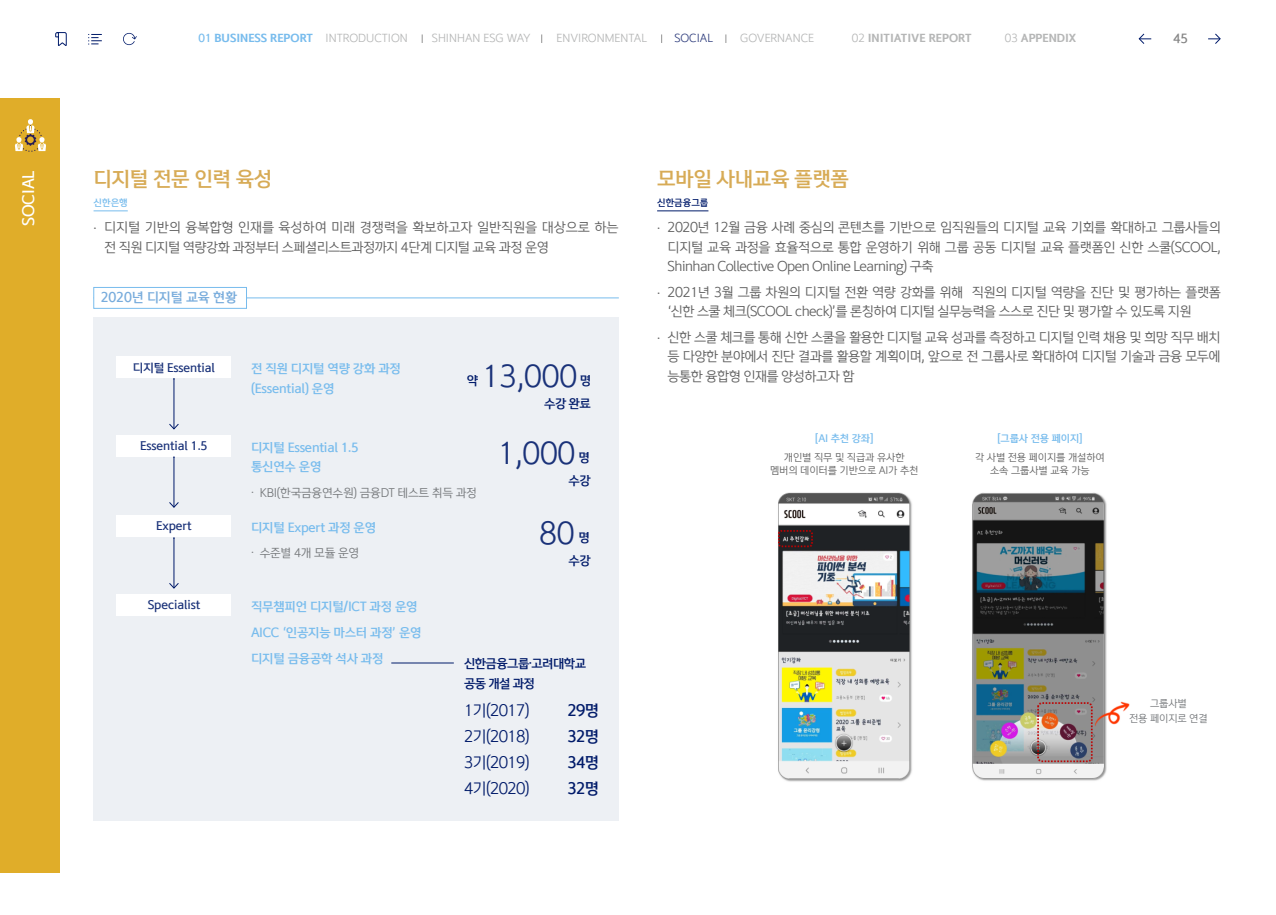
<style>
.page{position:relative;width:1276px;height:915px;background:#fff}
.page>*{position:absolute;margin:0;border:0;box-sizing:border-box;transform-origin:0 0}
.t1{font:300 28.5px "One Shinhan";letter-spacing:-.01em;color:#1a3279}
.t2{font:500 19.5px "One Shinhan";letter-spacing:-.02em;color:#d7ab56}
.t3{font:300 15px "One Shinhan";letter-spacing:-.05em;color:#011b6a}
.t4{font:500 15px "One Shinhan";letter-spacing:-.05em;color:#011b6a}
.t5{font:500 15px "One Shinhan";letter-spacing:-.01em;color:#fff}
.t6{font:300 12.75px/19.5px "One Shinhan";letter-spacing:-.04em;color:#5d5d5d;text-align:justify}
.t7{font:300 12.75px/19.5px "One Shinhan";letter-spacing:-.01em;color:#5d5d5d}
.t8{font:500 12.75px "One Shinhan";letter-spacing:-.01em;color:#78acdc}
.t9{font:500 12px/19.5px "One Shinhan";letter-spacing:-.02em;color:#78bced}
.t10{font:500 12px/19.5px "One Shinhan";letter-spacing:-.05em;color:#011b6a}
.t11{font:500 12px "One Shinhan";color:#858585}
.t12{font:500 11.25px "One Shinhan";letter-spacing:-.01em;color:#1a3279}
.t13{font:300 11.25px "One Shinhan";letter-spacing:-.02em;color:#74777a}
.t14{font:300 10.5px "One Shinhan";color:#b5b6b6}
.t15{font:700 10.5px "One Shinhan";color:#78bced}
.t16{font:700 10.5px "One Shinhan";color:#b5b6b6}
.t17{font:300 10.5px "One Shinhan";color:#32407f}
.t18{font:300 9.75px/13.2px "One Shinhan";letter-spacing:-.01em;color:#636363;text-align:center}
.t19{font:500 9.75px "One Shinhan";letter-spacing:-.01em;color:#78bced}
.t20{font:300 9.75px/15px "One Shinhan";letter-spacing:-.01em;color:#74777a;text-align:center}
.t21{font:500 9px "One Shinhan";color:#011b6a}
.t22{font:500 9px "One Shinhan";color:#78bced}
.s1{font-weight:500}
.s2{font-weight:300;color:#b5b6b6}
.s3{font-weight:300}
</style>
<div class="page">
<svg style="left:55px;top:32px;width:12px;height:14px"></svg>
<svg style="left:123px;top:33px;width:14px;height:12px"></svg>
<svg style="left:88px;top:34px;width:14px;height:11px"></svg>
<div style="left:0;top:98px;width:60px;height:774px;background:#e0ad29"></div>
<svg style="left:15px;top:119px;width:31px;height:33px"></svg>
<hr style="left:657px;top:210px;width:51px;height:1px;background:#011b6a">
<img style="left:778px;top:492px;width:134px;height:289px">
<img style="left:972px;top:492px;width:158px;height:289px">
<div style="left:1116px;top:658px;width:94px;height:40px;background:#fff"></div>
<hr style="left:94px;top:210px;width:34px;height:1px;background:#78bced">
<svg style="left:1208px;top:33px;width:13px;height:11px"></svg>
<svg style="left:1138px;top:33px;width:13px;height:11px"></svg>
<div style="left:94px;top:317px;width:525px;height:503px;background:#edf0f4"></div>
<hr style="left:94px;top:297px;width:525px;height:1px;background:#78bced">
<div style="left:94px;top:287px;width:152px;height:21px;background:#fff"></div>
<div style="left:94px;top:287px;width:153px;height:21px;border:1px solid #78bced"></div>
<div style="left:117px;top:356px;width:114px;height:22px;background:#fff"></div>
<div style="left:117px;top:435px;width:114px;height:21px;background:#fff"></div>
<div style="left:117px;top:515px;width:114px;height:21px;background:#fff"></div>
<div style="left:117px;top:594px;width:114px;height:21px;background:#fff"></div>
<hr style="left:174px;top:379px;width:1px;height:50px;background:#011b6a">
<svg style="left:169px;top:423px;width:10px;height:6px"></svg>
<hr style="left:174px;top:457px;width:1px;height:50px;background:#011b6a">
<svg style="left:169px;top:501px;width:10px;height:6px"></svg>
<hr style="left:174px;top:538px;width:1px;height:50px;background:#011b6a">
<svg style="left:169px;top:582px;width:10px;height:6px"></svg>
<hr style="left:391px;top:662px;width:63px;height:1px;background:#011b6a">
<p class="t15" style="left:198px;top:32px;width:211px"><span class="s1">01</span> BUSINESS REPORT <span class="s2">INTRODUCTION</span></p>
<p class="t14" style="left:432px;top:32px;width:100px">SHINHAN ESG WAY</p>
<p class="t14" style="left:556px;top:32px;width:92px">ENVIRONMENTAL</p>
<p class="t17" style="left:674px;top:32px;width:40px">SOCIAL</p>
<p class="t14" style="left:740px;top:32px;width:76px">GOVERNANCE</p>
<p class="t16" style="left:852px;top:32px;width:121px"><span class="s3">02</span> INITIATIVE REPORT</p>
<p class="t16" style="left:1004px;top:32px;width:73px"><span class="s3">03</span> APPENDIX</p>
<p class="t11" style="left:1173px;top:31px;width:16px">45</p>
<p class="t5" style="left:19px;top:226px;width:57px;rotate:-90deg">SOCIAL</p>
<h2 class="t2" style="left:657px;top:166px;width:193px">모바일 사내교육 플랫폼</h2>
<h2 class="t2" style="left:94px;top:166px;width:180px">디지털 전문 인력 육성</h2>
<p class="t22" style="left:94px;top:197px;width:36px">신한은행</p>
<p class="t7" style="left:104px;top:218px;width:516px;text-indent:-11px">・ 디지털 기반의 융복합형 인재를 육성하여 미래 경쟁력을 확보하고자 일반직원을 대상으로 하는 전 직원 디지털 역량강화 과정부터 스페셜리스트과정까지 4단계 디지털 교육 과정 운영</p>
<p class="t21" style="left:657px;top:197px;width:53px">신한금융그룹</p>
<p class="t6" style="left:667px;top:218px;width:555px;text-indent:-11px">・ 2020년 12월 금융 사례 중심의 콘텐츠를 기반으로 임직원들의 디지털 교육 기회를 확대하고 그룹사들의 디지털 교육 과정을 효율적으로 통합 운영하기 위해 그룹 공동 디지털 교육 플랫폼인 신한 스쿨(SCOOL, Shinhan Collective Open Online Learning) 구축</p>
<p class="t6" style="left:667px;top:282px;width:555px;text-indent:-11px">・ 2021년 3월 그룹 차원의 디지털 전환 역량 강화를 위해 직원의 디지털 역량을 진단 및 평가하는 플랫폼 ‘신한 스쿨 체크(SCOOL check)’를 론칭하여 디지털 실무능력을 스스로 진단 및 평가할 수 있도록 지원</p>
<p class="t6" style="left:667px;top:327px;width:554px;text-indent:-11px">・ 신한 스쿨 체크를 통해 신한 스쿨을 활용한 디지털 교육 성과를 측정하고 디지털 인력 채용 및 희망 직무 배치 등 다양한 분야에서 진단 결과를 활용할 계획이며, 앞으로 전 그룹사로 확대하여 디지털 기술과 금융 모두에 능통한 융합형 인재를 양성하고자 함</p>
<p class="t8" style="left:101px;top:289px;width:138px">2020년 디지털 교육 현황</p>
<p class="t12" style="left:133px;top:360px;width:84px">디지털 Essential</p>
<p class="t9" style="left:251px;top:359px;width:151px">전 직원 디지털 역량 강화 과정 (Essential) 운영</p>
<h1 class="t1" style="left:482px;top:358px;width:97px">13,000</h1>
<p class="t10" style="left:580px;top:371px;width:13px">명</p>
<p class="t10" style="left:467px;top:371px;width:13px">약</p>
<p class="t10" style="left:544px;top:393px;width:48px">수강 완료</p>
<p class="t12" style="left:140px;top:438px;width:69px">Essential 1.5</p>
<p class="t12" style="left:156px;top:518px;width:37px">Expert</p>
<p class="t9" style="left:251px;top:438px;width:109px">디지털 Essential 1.5 통신연수 운영</p>
<p class="t13" style="left:251px;top:485px;width:227px">• KBI(한국금융연수원) 금융DT 테스트 취득 과정</p>
<p class="t9" style="left:251px;top:517px;width:127px">디지털 Expert 과정 운영</p>
<p class="t13" style="left:251px;top:545px;width:110px">• 수준별 4개 모듈 운영</p>
<h1 class="t1" style="left:498px;top:435px;width:79px">1,000</h1>
<p class="t10" style="left:578px;top:448px;width:13px">명</p>
<p class="t10" style="left:568px;top:471px;width:24px">수강</p>
<h1 class="t1" style="left:539px;top:515px;width:37px">80</h1>
<p class="t10" style="left:578px;top:528px;width:13px">명</p>
<p class="t10" style="left:568px;top:551px;width:24px">수강</p>
<p class="t19" style="left:815px;top:432px;width:60px">[AI 추천 강좌]</p>
<p class="t18" style="left:770px;top:450px;width:150px">개인별 직무 및 직급과 유사한 멤버의 데이터를 기반으로 AI가 추천</p>
<p class="t19" style="left:997px;top:432px;width:87px">[그룹사 전용 페이지]</p>
<p class="t18" style="left:975px;top:450px;width:131px">각 사별 전용 페이지를 개설하여 소속 그룹사별 교육 가능</p>
<p class="t12" style="left:148px;top:598px;width:54px">Specialist</p>
<p class="t9" style="left:251px;top:593px;width:172px;line-height:26px">직무챔피언 디지털/ICT 과정 운영<br>AICC ‘인공지능 마스터 과정’ 운영 디지털 금융공학 석사 과정</p>
<p class="t10" style="left:464px;top:654px;width:124px">신한금융그룹•고려대학교 공동 개설 과정</p>
<p class="t3" style="left:464px;top:700px;width:67px">1기(2017)</p>
<p class="t4" style="left:567px;top:700px;width:33px">29명</p>
<p class="t3" style="left:464px;top:726px;width:67px">2기(2018)</p>
<p class="t4" style="left:567px;top:726px;width:33px">32명</p>
<p class="t3" style="left:464px;top:752px;width:67px">3기(2019)</p>
<p class="t4" style="left:567px;top:752px;width:33px">34명</p>
<p class="t3" style="left:464px;top:778px;width:67px">4기(2020)</p>
<p class="t4" style="left:567px;top:778px;width:33px">32명</p>
<p class="t20" style="left:1129px;top:696px;width:80px">그룹사별<br>전용 페이지로 연결</p>
</div>
